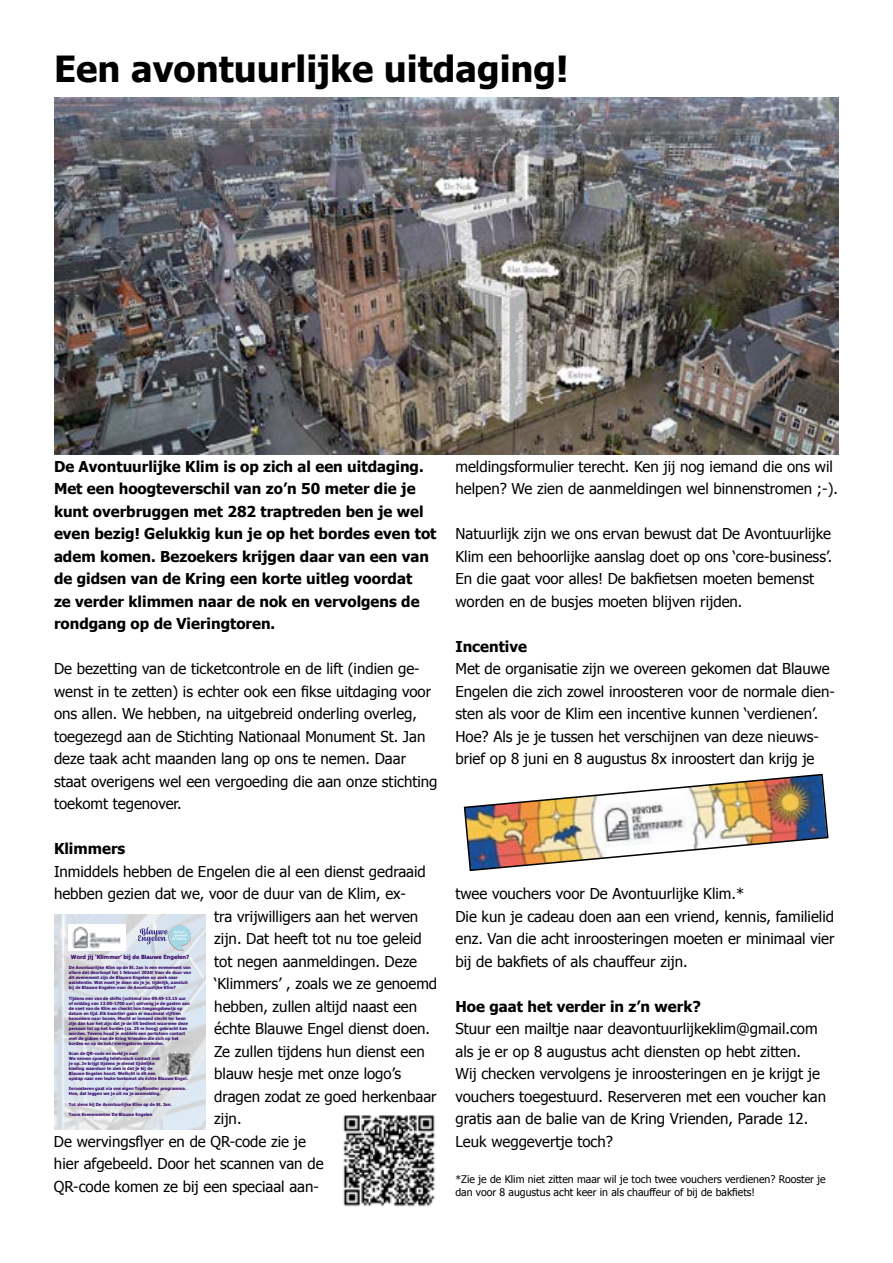
<style>
.page{position:relative;width:893px;height:1263px;background:#fff}
.page>*{position:absolute;margin:0;border:0;box-sizing:border-box;transform-origin:0 0}
.t1{font:700 36px "Tahoma";color:#000}
.t2{font:15px/22.5px "Tahoma";color:#000}
.t3{font:700 15px/22.5px "Tahoma";color:#000}
.t4{font:10.5px/13.5px "Tahoma";color:#000}
.t5{font:700 5.55px "Tahoma";color:#306}
.t6{font:700 4.2px/5.1px "Tahoma";color:#306}
</style>
<div class="page">
<img style="left:54px;top:98px;width:785px;height:357px">
<img style="left:54px;top:914px;width:152px;height:215px">
<img style="left:69px;top:924px;width:57px;height:27px">
<svg style="left:138px;top:925px;width:53px;height:26px"></svg>
<img style="left:167px;top:1052px;width:23px;height:23px">
<img style="left:343px;top:1115px;width:92px;height:92px">
<img style="left:463px;top:773px;width:366px;height:99px">
<h1 class="t1" style="left:54px;top:54px;width:516px">Een avontuurlijke uitdaging!</h1>
<p class="t3" style="left:54px;top:456px;width:384px">De Avontuurlijke Klim is op zich al een uitdaging.<br>Met een hoogteverschil van zo’n 50 meter die je kunt overbruggen met 282 traptreden ben je wel even bezig! Gelukkig kun je op het bordes even tot adem komen. Bezoekers krijgen daar van een van de gidsen van de Kring een korte uitleg voordat<br>ze verder klimmen naar de nok en vervolgens de rondgang op de Vieringtoren.</p>
<p class="t2" style="left:54px;top:658px;width:385px">De bezetting van de ticketcontrole en de lift (indien ge&shy;wenst in te zetten) is echter ook een 昀椀kse uitdaging voor ons allen. We hebben, na uitgebreid onderling overleg, toegezegd aan de Stichting Nationaal Monument St. Jan deze taak acht maanden lang op ons te nemen. Daar staat overigens wel een vergoeding die aan onze stichting toekomt tegenover.</p>
<p class="t3" style="left:54px;top:839px;width:73px">Klimmers</p>
<p class="t2" style="left:54px;top:861px;width:373px">Inmiddels hebben de Engelen die al een dienst gedraaid</p>
<p class="t2" style="left:54px;top:883px;width:353px">hebben gezien dat we, voor de duur van de Klim, ex-</p>
<p class="t2" style="left:214px;top:906px;width:205px">tra vrijwilligers aan het werven</p>
<p class="t2" style="left:214px;top:928px;width:209px">zijn. Dat heeft tot nu toe geleid</p>
<p class="t2" style="left:214px;top:951px;width:204px">tot negen aanmeldingen. Deze</p>
<p class="t2" style="left:214px;top:973px;width:224px">‘Klimmers’ , zoals we ze genoemd</p>
<p class="t2" style="left:214px;top:996px;width:204px">hebben, zullen altijd naast een</p>
<p class="t2" style="left:214px;top:1018px;width:217px">échte Blauwe Engel dienst doen.</p>
<p class="t2" style="left:214px;top:1041px;width:212px">Ze zullen tijdens hun dienst een</p>
<p class="t2" style="left:214px;top:1063px;width:188px">blauw hesje met onze logo’s</p>
<p class="t2" style="left:214px;top:1086px;width:224px">dragen zodat ze goed herkenbaar</p>
<p class="t2" style="left:214px;top:1108px;width:29px">zijn.</p>
<p class="t2" style="left:54px;top:1129px;width:253px">De wervings昀氀yer en de QR-code zie je</p>
<p class="t2" style="left:54px;top:1153px;width:271px">hier afgebeeld. Door het scannen van de</p>
<p class="t2" style="left:54px;top:1176px;width:266px">QR-code komen ze bij een speciaal aan-</p>
<p class="t5" style="left:71px;top:954px;width:120px">Word jij ‘Klimmer’ bij de Blauwe Engelen?</p>
<p class="t6" style="left:69px;top:965px;width:124px">De Avontuurlijke Klim op de St. Jan is een evenement van allure dat doorloopt tot 1 februari 2024! Voor de duur van dit evenement zijn de Blauwe Engelen op zoek naar assistentie. Wat moet je doen als je je, tijdelijk, aansluit bij de Blauwe Engelen voor de Avontuurlijke Klim?</p>
<p class="t6" style="left:69px;top:996px;width:122px">Tijdens een van de shifts (ochtend van 09.45-13.15 uur of middag van 13.00-1700 uur) ontvang je de gasten aan de voet van de Klim en checkt hun toegangsbewijs op datum en tijd. Elk kwartier gaan er maximaal vijftien bezoekers naar boven. Mocht er iemand slecht ter been zijn dan kan het zijn dat je de lift bedient waarmee deze persoon tot op het bordes (ca. 25 m hoog) gebracht kan worden. Tevens houd je middels een portofoon contact met de gidsen van de Kring Vrienden die zich op het bordes en op de nok/vieringstoren bevinden.</p>
<p class="t6" style="left:69px;top:1051px;width:121px">Scan de QR-code en meld je aan!<br>We nemen spoedig telefonisch contact met<br>je op. Je krijgt tijdens je dienst tijdelijke<br>kleding waardoor te zien is dat je bij de<br>Blauwe Engelen hoort. Wellicht is dit een<br>opstap naar een leuke toekomst als échte Blauwe Engel.</p>
<p class="t6" style="left:69px;top:1086px;width:119px">Inroosteren gaat via ons eigen TopRooster programma.<br>Hoe, dat leggen we je uit na je aanmelding.</p>
<p class="t6" style="left:69px;top:1102px;width:104px">Tot ziens bij De Avontuurlijke Klim op de St. Jan.</p>
<p class="t6" style="left:69px;top:1112px;width:85px">Team Evenementen De Blauwe Engelen</p>
<p class="t2" style="left:455px;top:456px;width:384px">meldingsformulier terecht. Ken jij nog iemand die ons wil helpen? We zien de aanmeldingen wel binnenstromen ;-).</p>
<p class="t2" style="left:455px;top:523px;width:378px">Natuurlijk zijn we ons ervan bewust dat De Avontuurlijke Klim een behoorlijke aanslag doet op ons ‘core-business’.<br>En die gaat voor alles! De bak昀椀etsen moeten bemenst worden en de busjes moeten blijven rijden.</p>
<p class="t3" style="left:455px;top:636px;width:73px">Incentive</p>
<p class="t2" style="left:455px;top:658px;width:381px">Met de organisatie zijn we overeen gekomen dat Blauwe Engelen die zich zowel inroosteren voor de normale dien&shy;sten als voor de Klim een incentive kunnen ‘verdienen’.<br>Hoe? Als je je tussen het verschijnen van deze nieuws&shy;brief op 8 juni en 8 augustus 8x inroostert dan krijg je</p>
<p class="t2" style="left:455px;top:883px;width:381px">twee vouchers voor De Avontuurlijke Klim.*<br>Die kun je cadeau doen aan een vriend, kennis, familielid enz. Van die acht inroosteringen moeten er minimaal vier bij de bak昀椀ets of als chauffeur zijn.</p>
<p class="t3" style="left:455px;top:996px;width:247px">Hoe gaat het verder in z’n werk?</p>
<p class="t2" style="left:455px;top:1018px;width:372px">Stuur een mailtje naar deavontuurlijkeklim@gmail.com als je er op 8 augustus acht diensten op hebt zitten.<br>Wij checken vervolgens je inroosteringen en je krijgt je vouchers toegestuurd. Reserveren met een voucher kan gratis aan de balie van de Kring Vrienden, Parade 12.<br>Leuk weggevertje toch?</p>
<p class="t4" style="left:455px;top:1173px;width:372px">*Zie je de Klim niet zitten maar wil je toch twee vouchers verdienen? Rooster je dan voor 8 augustus acht keer in als chauffeur of bij de bak昀椀ets!</p>
</div>
